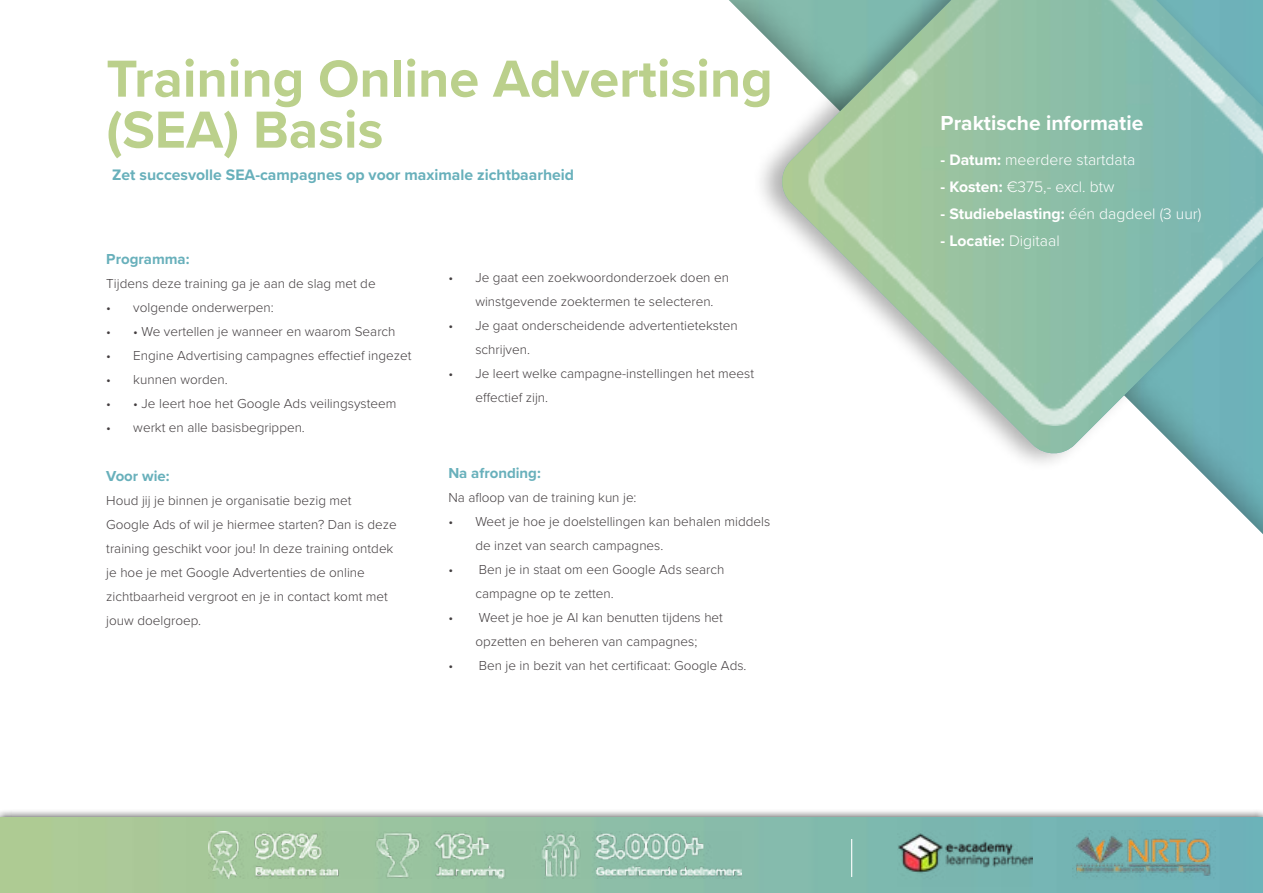
<style>
.page{position:relative;width:1263px;height:893px;background:#fff}
.page>*{position:absolute;margin:0;border:0;box-sizing:border-box;transform-origin:0 0}
.t1{font:700 54px/51px "Proxima Nova";color:#bbd08c}
.t2{font:700 21px "Proxima Nova";color:#fff}
.t3{font:700 15.75px "Proxima Nova";color:#68b0bb}
.t4{font:700 15.75px "Proxima Nova";color:#fff}
.t5{font:300 15.75px "Proxima Nova";color:#fff}
.t6{font:700 15px "Proxima Nova";color:#68b0bb}
.t7{font:300 13.5px/24px "Proxima Nova";color:#433e40}
.s1{font-weight:700}
.s2{font-weight:300}
</style>
<div class="page">
<div style="left:0;top:809px;width:1263px;height:84px;background:#000;opacity:.75"></div>
<img style="left:0;top:817px;width:1263px;height:76px">
<img style="left:1073px;top:831px;width:142px;height:48px">
<img style="left:898px;top:819px;width:135px;height:67px">
<hr style="left:851px;top:839px;width:1px;height:38px;background:#fff">
<img style="left:208px;top:832px;width:533px;height:46px">
<div style="left:752px;top:0;width:511px;height:473px;background:#000;opacity:.31"></div>
<img style="left:779px;top:0;width:484px;height:456px">
<img style="left:807px;top:0;width:456px;height:425px">
<h1 class="t1" style="left:106px;top:52px;width:668px">Training Online Advertising (SEA) Basis</h1>
<p class="t3" style="left:112px;top:163px;width:463px">Zet succesvolle SEA-campagnes op voor maximale zichtbaarheid</p>
<p class="t6" style="left:106px;top:248px;width:85px">Programma:</p>
<p class="t7" style="left:106px;top:271px;width:271px">Tijdens deze training ga je aan de slag met de</p>
<p class="t7" style="left:106px;top:295px;width:169px">• volgende onderwerpen:</p>
<p class="t7" style="left:106px;top:319px;width:291px">• • We vertellen je wanneer en waarom Search</p>
<p class="t7" style="left:106px;top:343px;width:307px">• Engine Advertising campagnes effectief ingezet</p>
<p class="t7" style="left:106px;top:367px;width:123px">• kunnen worden.</p>
<p class="t7" style="left:106px;top:391px;width:292px">• • Je leert hoe het Google Ads veilingsysteem</p>
<p class="t7" style="left:106px;top:415px;width:200px">• werkt en alle basisbegrippen.</p>
<p class="t6" style="left:106px;top:464px;width:65px">Voor wie:</p>
<p class="t7" style="left:106px;top:487px;width:292px">Houd jij je binnen je organisatie bezig met Google Ads of wil je hiermee starten? Dan is deze training geschikt voor jou! In deze training ontdek je hoe je met Google Advertenties de online zichtbaarheid vergroot en je in contact komt met jouw doelgroep.</p>
<p class="t7" style="left:475px;top:265px;width:255px;text-indent:-27px">• Je gaat een zoekwoordonderzoek doen en winstgevende zoektermen te selecteren.</p>
<p class="t7" style="left:475px;top:313px;width:264px;text-indent:-27px">• Je gaat onderscheidende advertentieteksten schrijven.</p>
<p class="t7" style="left:475px;top:361px;width:280px;text-indent:-27px">• Je leert welke campagne-instellingen het meest effectief zijn.</p>
<p class="t6" style="left:448px;top:462px;width:94px">Na afronding:</p>
<p class="t7" style="left:448px;top:485px;width:190px">Na afloop van de training kun je:</p>
<p class="t7" style="left:475px;top:509px;width:296px;text-indent:-27px">• Weet je hoe je doelstellingen kan behalen middels de inzet van search campagnes.</p>
<p class="t7" style="left:475px;top:557px;width:251px;text-indent:-27px">• Ben je in staat om een Google Ads search campagne op te zetten.</p>
<p class="t7" style="left:448px;top:605px;width:276px;text-align:center">• Weet je hoe je AI kan benutten tijdens het opzetten en beheren van campagnes;</p>
<p class="t7" style="left:448px;top:653px;width:300px">• Ben je in bezit van het certificaat: Google Ads.</p>
<h2 class="t2" style="left:941px;top:107px;width:204px">Praktische informatie</h2>
<p class="t5" style="left:941px;top:148px;width:196px"><span class="s1">- Datum:</span> meerdere startdata</p>
<p class="t5" style="left:941px;top:175px;width:175px"><span class="s1">- Kosten:</span> €375,- excl. btw</p>
<p class="t4" style="left:941px;top:202px;width:262px">- Studiebelasting: <span class="s2">één dagdeel (3 uur)</span></p>
<p class="t4" style="left:941px;top:229px;width:121px">- Locatie: <span class="s2">Digitaal</span></p>
</div>
